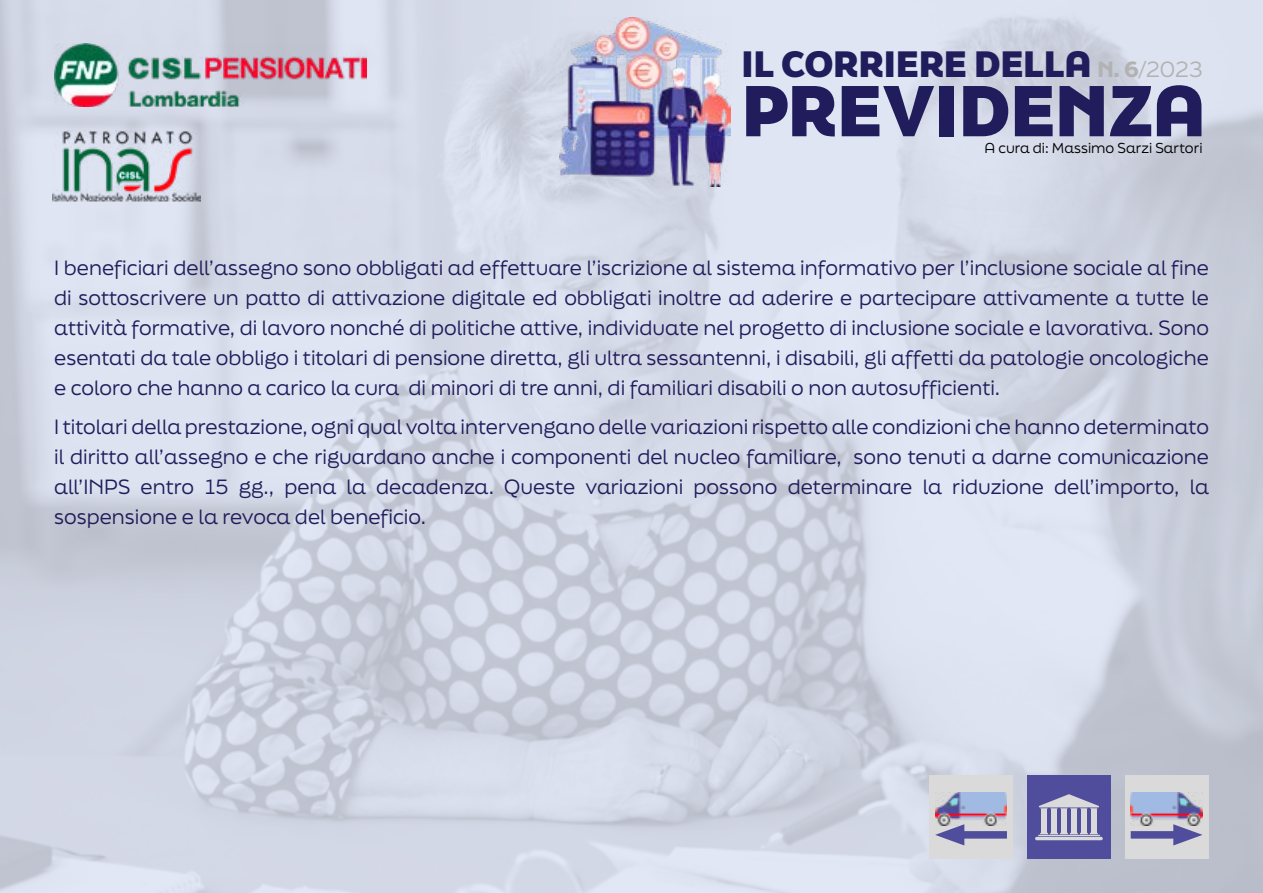
<style>
.page{position:relative;width:1263px;height:893px;background:#fff}
.page>*{position:absolute;margin:0;border:0;box-sizing:border-box;transform-origin:0 0}
.t1{font:800 67.95px "Final Six";color:#211d5c}
.t2{font:800 34.65px "Final Six";color:#211d5c}
.t3{font:20.85px "Final Six";color:#b3b2b2}
.punti_numerati{font:19.5px/30px "Final Six";color:#211d5c;text-align:justify}
.t4{font:13.65px "Final Six";color:#000}
.s1{font-weight:900}
</style>
<div class="page">
<img style="left:0;top:0;width:1263px;height:893px">
<img style="left:54px;top:44px;width:312px;height:63px">
<img style="left:52px;top:131px;width:148px;height:70px">
<img style="left:560px;top:18px;width:170px;height:169px">
<div style="left:1027px;top:775px;width:83px;height:84px;background:#4f4d9c"></div>
<svg style="left:1038px;top:794px;width:61px;height:40px"></svg>
<hr style="left:1038px;top:835px;width:62px;height:1px;background:#dadada">
<hr style="left:1035px;top:837px;width:68px;height:3px;background:#dadada;border-radius:2px">
<div style="left:1125px;top:775px;width:83px;height:84px;background:#dadada"></div>
<img style="left:1131px;top:793px;width:71px;height:33px">
<div style="left:1131px;top:831px;width:54px;height:8px;background:#4f4d9c"></div>
<svg style="left:1173px;top:824px;width:29px;height:21px"></svg>
<div style="left:930px;top:775px;width:83px;height:84px;background:#dadada"></div>
<img style="left:935px;top:793px;width:72px;height:33px">
<div style="left:952px;top:831px;width:55px;height:8px;background:#4f4d9c"></div>
<svg style="left:935px;top:824px;width:29px;height:21px"></svg>
<h2 class="t2" style="left:741px;top:39px;width:352px">IL CORRIERE DELLA</h2>
<h1 class="t1" style="left:741px;top:61px;width:466px">PREVIDENZA</h1>
<p class="t4" style="left:984px;top:137px;width:220px">A cura di: Massimo Sarzi Sartori</p>
<p class="t3" style="left:1097px;top:54px;width:107px"><span class="s1">N. 6</span>/2023</p>
<p class="punti_numerati" style="left:54px;top:252px;width:1156px">I beneficiari dell’assegno sono obbligati ad effettuare l’iscrizione al sistema informativo per l’inclusione sociale al fine di sottoscrivere un patto di attivazione digitale ed obbligati inoltre ad aderire e partecipare attivamente a tutte le attività formative, di lavoro nonché di politiche attive, individuate nel progetto di inclusione sociale e lavorativa. Sono esentati da tale obbligo i titolari di pensione diretta, gli ultra sessantenni, i disabili, gli affetti da patologie oncologiche e coloro che hanno a carico la cura di minori di tre anni, di familiari disabili o non autosufficienti.</p>
<p class="punti_numerati" style="left:54px;top:411px;width:1156px">I titolari della prestazione, ogni qual volta intervengano delle variazioni rispetto alle condizioni che hanno determinato il diritto all’assegno e che riguardano anche i componenti del nucleo familiare, sono tenuti a darne comunicazione all’INPS entro 15 gg., pena la decadenza. Queste variazioni possono determinare la riduzione dell’importo, la sospensione e la revoca del beneficio.</p>
</div>
